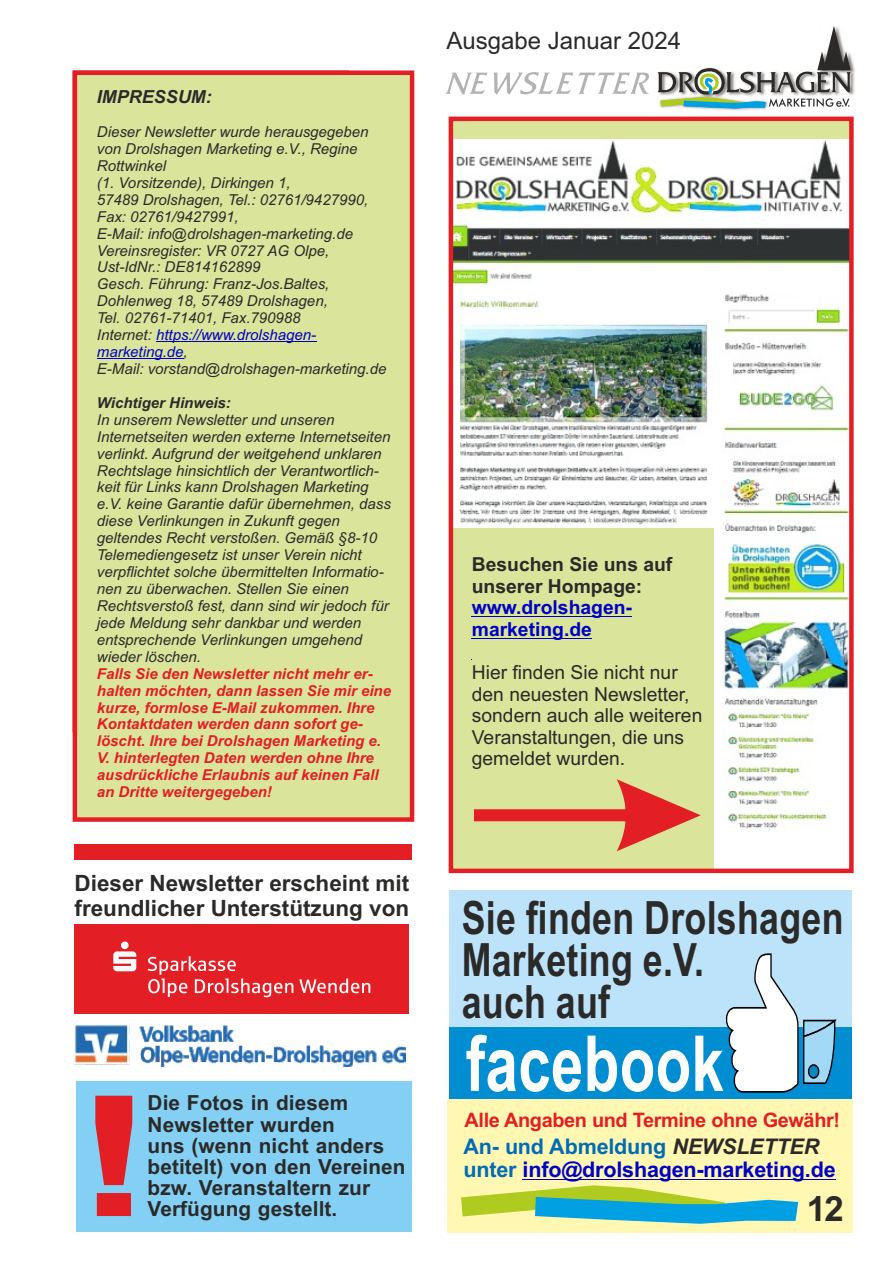
<style>
.page{position:relative;width:893px;height:1263px;background:#fff}
.page>*{position:absolute;margin:0;border:0;box-sizing:border-box;transform-origin:0 0}
.t1{font:700 168px "Arial";color:#e31e24;scale:1.48 1}
.t2{font:700 77.1px "Arial";letter-spacing:.005em;color:#fefefe;scale:.76 1}
.t3{font:700 45.9px/42px "Arial";letter-spacing:.01em;color:#2b2a29;scale:.78 1}
.t4{font:700 34.8px "Arial";color:#2b2a29}
.t5{font:24px "Arial";color:#2b2a29}
.t6{font:700 22.5px/25px "Arial";color:#2b2a29}
.t7{font:700 21.6px/23.4px "Arial";letter-spacing:-.01em;color:#0000c4}
.t8{font:700 20.7px/21.1px "Arial";letter-spacing:.005em;color:#2b2a29}
.t9{font:700 19.95px "Arial";letter-spacing:-.02em;color:#e31e24}
.t10{font:19.35px/21.6px "Arial";color:#2b2a29}
.t11{font:700 19.35px/21.6px "Arial";color:#2b2a29}
.t12{font:700 19.35px/21.6px "Arial";color:#0000c4}
.t13{font:italic 700 18px "Arial";color:#2b2a29}
.t14{font:italic 15px/17px "Arial";color:#2b2a29}
.t15{font:italic 700 15px/17px "Arial";color:#e31e24}
.t16{font:italic 700 15px "Arial";color:#2b2a29}
.s1{color:#0000c4}
.s2{color:#006cb5}
.s3{font-style:italic;color:#2b2a29}
</style>
<div class="page">
<svg style="left:445px;top:72px;width:204px;height:23px"></svg>
<img style="left:657px;top:55px;width:198px;height:56px">
<svg style="left:658px;top:26px;width:193px;height:82px"></svg>
<div style="left:451px;top:119px;width:400px;height:637px;background:#dae49b"></div>
<img style="left:454px;top:139px;width:395px;height:695px">
<div style="left:451px;top:529px;width:262px;height:342px;background:#dae49b"></div>
<hr style="left:472px;top:616px;width:160px;height:1px;background:#0000c4">
<hr style="left:472px;top:638px;width:120px;height:1px;background:#0000c4">
<svg style="left:474px;top:779px;width:227px;height:72px"></svg>
<div style="left:449px;top:117px;width:405px;height:756px;border:4px solid #e31e24"></div>
<div style="left:449px;top:890px;width:402px;height:195px;background:#bce3f9"></div>
<div style="left:449px;top:1027px;width:402px;height:84px;background:#008dd2"></div>
<svg style="left:725px;top:953px;width:111px;height:140px"></svg>
<div style="left:808px;top:1064px;width:11px;height:14px;background:#008ac2;border:1px solid #000;border-radius:50%"></div>
<div style="left:447px;top:1099px;width:406px;height:133px;background:#fff7b2"></div>
<svg style="left:461px;top:1185px;width:337px;height:39px"></svg>
<hr style="left:523px;top:1179px;width:313px;height:1px;background:#0000c4">
<div style="left:75px;top:924px;width:334px;height:90px;background:#e31e24"></div>
<svg style="left:113px;top:941px;width:23px;height:30px"></svg>
<svg style="left:148px;top:956px;width:145px;height:41px"></svg>
<svg style="left:299px;top:978px;width:71px;height:15px"></svg>
<img style="left:75px;top:1025px;width:331px;height:41px">
<div style="left:75px;top:844px;width:337px;height:15px;background:#e31e24"></div>
<div style="left:77px;top:1081px;width:335px;height:151px;background:#83d0f4"></div>
<div style="left:72px;top:70px;width:343px;height:752px;background:#dae49b"></div>
<hr style="left:156px;top:341px;width:160px;height:1px;background:#0000c4">
<hr style="left:97px;top:358px;width:87px;height:1px;background:#0000c4">
<p class="t13" style="left:97px;top:89px;width:117px">IMPRESSUM:</p>
<p class="t14" style="left:97px;top:125px;width:291px">Dieser Newsletter wurde herausgegeben von Drolshagen Marketing e.V., Regine<br>Rottwinkel<br>(1. Vorsitzende), Dirkingen 1,<br>57489 Drolshagen, Tel.: 02761/9427990,<br>Fax: 02761/9427991,<br>E-Mail: info@drolshagen-marketing.de<br>Vereinsregister: VR 0727 AG Olpe,<br>Ust-IdNr.: DE814162899<br>Gesch. Führung: Franz-Jos.Baltes,<br>Dohlenweg 18, 57489 Drolshagen,<br>Tel. 02761-71401, Fax.790988<br>Internet: <span class="s1">https://www.drolshagen&shy;marketing.de</span>,<br>E-Mail: vorstand@drolshagen-marketing.de</p>
<p class="t16" style="left:97px;top:397px;width:136px">Wichtiger Hinweis:</p>
<p class="t14" style="left:97px;top:412px;width:296px">In unserem Newsletter und unseren Internetseiten werden externe Internetseiten verlinkt. Aufgrund der weitgehend unklaren Rechtslage hinsichtlich der Verantwortlich&shy;keit für Links kann Drolshagen Marketing e.V. keine Garantie dafür übernehmen, dass diese Verlinkungen in Zukunft gegen geltendes Recht verstoßen. Gemäß §8-10<br>Telemediengesetz ist unser Verein nicht verpflichtet solche übermittelten Informatio&shy;nen zu überwachen. Stellen Sie einen Rechtsverstoß fest, dann sind wir jedoch für jede Meldung sehr dankbar und werden entsprechende Verlinkungen umgehend wieder löschen.</p>
<p class="t15" style="left:97px;top:666px;width:296px">Falls Sie den Newsletter nicht mehr er&shy;halten möchten, dann lassen Sie mir eine kurze, formlose E-Mail zukommen. Ihre Kontaktdaten werden dann sofort ge&shy;löscht. Ihre bei Drolshagen Marketing e.<br>V. hinterlegten Daten werden ohne Ihre ausdrückliche Erlaubnis auf keinen Fall an Dritte weitergegeben!</p>
<h3 class="t6" style="left:75px;top:872px;width:336px">Dieser Newsletter erscheint mit freundlicher Unterstützung von</h3>
<h1 class="t1" style="left:73px;top:1094px;width:58px">!</h1>
<h3 class="t8" style="left:148px;top:1094px;width:260px">Die Fotos in diesem<br>Newsletter wurden<br>uns (wenn nicht anders betitelt) von den Vereinen bzw. Veranstaltern zur</h3>
<h3 class="t8" style="left:148px;top:1200px;width:191px">Verfügung gestellt.</h3>
<h3 class="t5" style="left:446px;top:32px;width:236px">Ausgabe Januar 2024</h3>
<p class="t11" style="left:472px;top:555px;width:202px">Besuchen Sie uns auf unserer Hompage:</p>
<p class="t12" style="left:472px;top:598px;width:162px">www.drolshagen&shy;marketing.de</p>
<p class="t10" style="left:472px;top:663px;width:232px">Hier finden Sie nicht nur den neuesten Newsletter, sondern auch alle weiteren<br>Veranstaltungen, die uns gemeldet wurden.</p>
<h3 class="t3" style="left:462px;top:901px;width:491px">Sie finden Drolshagen<br>Marketing e.V.<br>auch auf</h3>
<h2 class="t2" style="left:466px;top:1035px;width:341px">facebook</h2>
<h3 class="t9" style="left:465px;top:1113px;width:377px">Alle Angaben und Termine ohne Gewähr!</h3>
<h3 class="t7" style="left:463px;top:1136px;width:374px"><span class="s2">An- und Abmeldung</span> <span class="s3">NEWSLETTER </span><span class="s2">unter</span> info@drolshagen-marketing.de</h3>
<h3 class="t4" style="left:807px;top:1196px;width:38px">12</h3>
</div>
